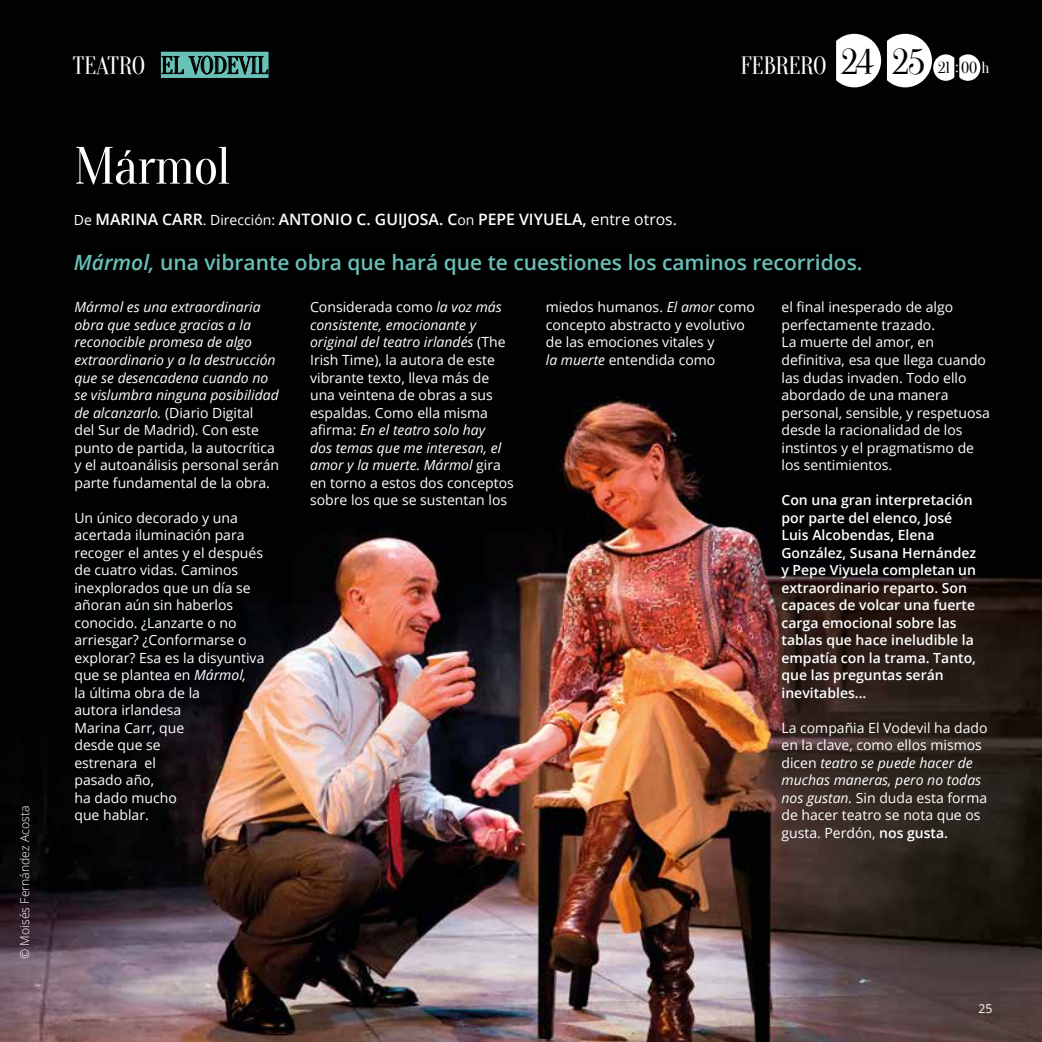
<style>
.page{position:relative;width:1042px;height:1042px;background:#fff}
.page>*{position:absolute;margin:0;border:0;box-sizing:border-box;transform-origin:0 0}
.t1{font:52.5px "Oranienbaum";letter-spacing:-.025em;color:#fff}
.t2{font:24.5px "Oranienbaum";letter-spacing:-.02em;color:#000}
.t3{font:24.5px "Oranienbaum";letter-spacing:-.02em;color:#fff}
.t4{font:600 21px "Open Sans";color:#68c0b6}
.t5{font:600 15.75px "Open Sans";color:#fff}
.t6{font:15.75px "Oranienbaum";color:#000}
.t7{font:14px/17.5px "Open Sans";color:#fff}
.t8{font:italic 14px/17.5px "Open Sans";color:#fff}
.t9{font:600 14px/17.5px "Open Sans";color:#fff}
.t10{font:300 12.25px "Open Sans";color:#fff}
.t11{font:12.25px "Open Sans";color:#fff}
.s1{color:#fff}
.s2{font-size:35px;color:#000}
.s3{font-weight:400;font-size:14px}
.s4{font-weight:400}
.s5{font-style:italic}
.s6{font-style:normal}
.s7{font-weight:600}
</style>
<div class="page">
<img style="left:1px;top:0;width:1041px;height:1042px">
<div style="left:74px;top:249px;width:788px;height:24px;background:#000"></div>
<svg style="left:887px;top:34px;width:93px;height:53px"></svg>
<svg style="left:836px;top:34px;width:45px;height:53px"></svg>
<div style="left:161px;top:52px;width:108px;height:26px;background:#68c0b6"></div>
<svg style="left:161px;top:56px;width:107px;height:18px"></svg>
<p class="t10" style="left:16px;top:959px;width:155px;rotate:-90deg">© Moisés Fernández Acosta</p>
<h2 class="t2" style="left:73px;top:52px;width:197px"><span class="s1">TEATRO</span> EL VODEVIL</h2>
<h2 class="t3" style="left:740px;top:52px;width:186px">FEBRERO <span class="s2">24 25</span></h2>
<p class="t6" style="left:938px;top:59px;width:53px">21 <span class="s1">:</span>00<span class="s1">h</span></p>
<h1 class="t1" style="left:74px;top:137px;width:158px">Mármol</h1>
<p class="t5" style="left:74px;top:209px;width:604px"><span class="s3">De</span> MARINA CARR<span class="s3">. Dirección:</span> ANTONIO C. GUIJOSA. C<span class="s3">on</span> PEPE VIYUELA, <span class="s4">entre otros.</span></p>
<h3 class="t4" style="left:74px;top:248px;width:790px"><span class="s5">Mármol,</span> una vibrante obra que hará que te cuestiones los caminos recorridos.</h3>
<p class="t8" style="left:74px;top:298px;width:206px">Mármol es una extraordinaria obra que seduce gracias a la reconocible promesa de algo extraordinario y a la destrucción que se desencadena cuando no se vislumbra ninguna posibilidad de alcanzarlo. <span class="s6">(Diario Digital<br>del Sur de Madrid). Con este punto de partida, la autocrítica y el autoanálisis personal serán parte fundamental de la obra.</span></p>
<p class="t7" style="left:74px;top:508px;width:191px">Un único decorado y una acertada iluminación para recoger el antes y el después de cuatro vidas. Caminos inexplorados que un día se añoran aún sin haberlos conocido. ¿Lanzarte o no arriesgar? ¿Conformarse o explorar? Esa es la disyuntiva que se plantea en <span class="s5">Mármol,<br></span>la última obra de la<br>autora irlandesa<br>Marina Carr, que<br>desde que se<br>estrenara el<br>pasado año,<br>ha dado mucho<br>que hablar.</p>
<p class="t7" style="left:310px;top:298px;width:205px">Considerada como <span class="s5">la voz más consistente, emocionante y original del teatro irlandés</span> (The<br>Irish Time), la autora de este vibrante texto, lleva más de una veintena de obras a sus espaldas. Como ella misma afirma: <span class="s5">En el teatro solo hay<br>dos temas que me interesan, el amor y la muerte. Mármol</span> gira en torno a estos dos conceptos sobre los que se sustentan los</p>
<p class="t7" style="left:546px;top:298px;width:210px">miedos humanos. <span class="s5">El amor</span> como concepto abstracto y evolutivo de las emociones vitales y<br><span class="s5">la muerte</span> entendida como</p>
<p class="t7" style="left:781px;top:298px;width:210px">el final inesperado de algo perfectamente trazado.<br>La muerte del amor, en definitiva, esa que llega cuando las dudas invaden. Todo ello abordado de una manera personal, sensible, y respetuosa desde la racionalidad de los instintos y el pragmatismo de los sentimientos.</p>
<p class="t9" style="left:781px;top:491px;width:196px">Con una gran interpretación por parte del elenco, José<br>Luis Alcobendas, Elena<br>González, Susana Hernández y Pepe Viyuela completan un extraordinario reparto. Son capaces de volcar una fuerte carga emocional sobre las tablas que hace ineludible la empatía con la trama. Tanto, que las preguntas serán inevitables...</p>
<p class="t7" style="left:781px;top:718px;width:208px">La compañia El Vodevil ha dado en la clave, como ellos mismos dicen <span class="s5">teatro se puede hacer de muchas maneras, pero no todas nos gustan.</span> Sin duda esta forma de hacer teatro se nota que os gusta. Perdón, <span class="s7">nos gusta.</span></p>
<p class="t11" style="left:978px;top:1000px;width:16px">25</p>
</div>
